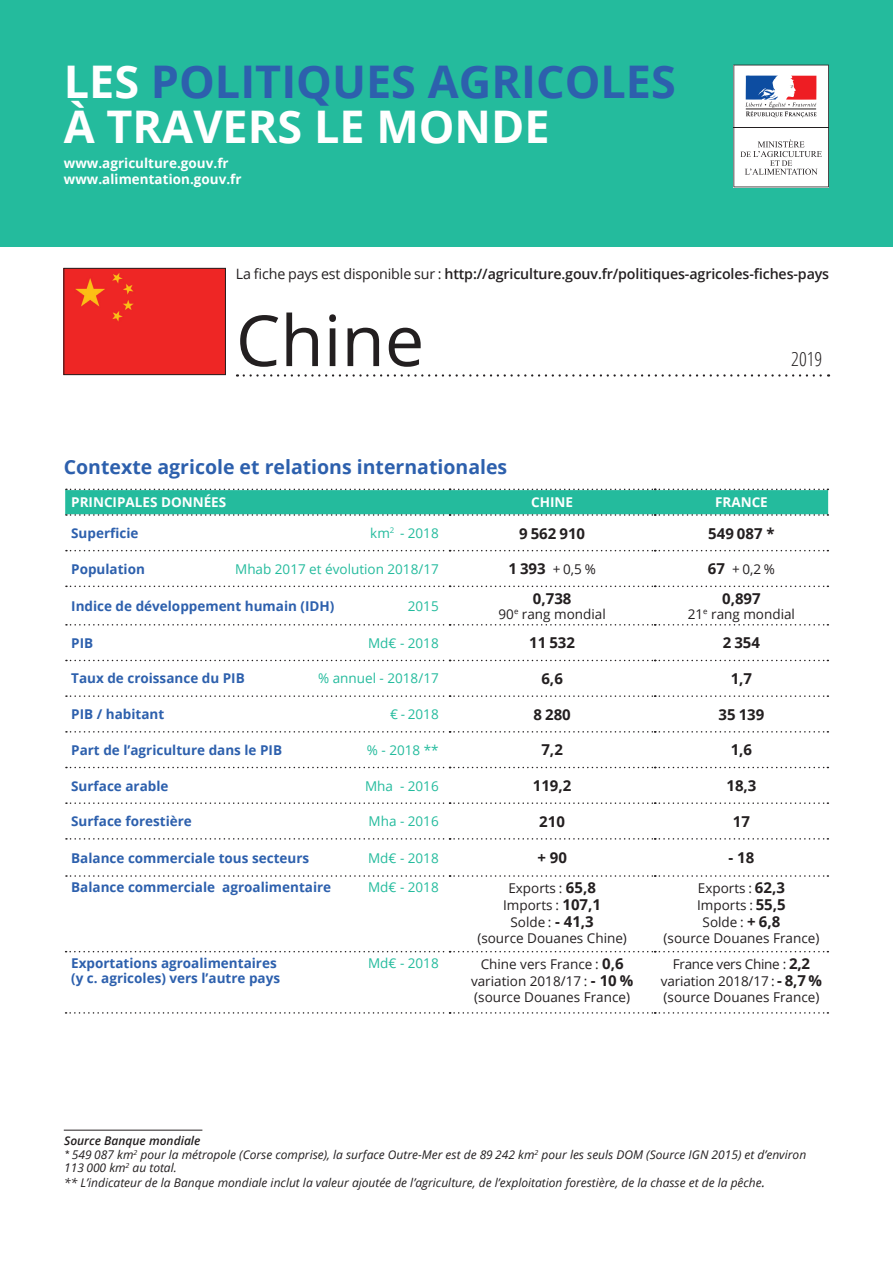
<style>
.page{position:relative;width:893px;height:1263px;background:#fff}
.page>*{position:absolute;margin:0;border:0;box-sizing:border-box;transform-origin:0 0}
._1-PAYS{font:70.5px "Open Sans";color:#231f20}
.t1{font:700 45px "Open Sans";color:#2d60ad}
.t2{font:700 45px "Open Sans";color:#fff}
.Titre_Contexte{font:700 19.5px "Open Sans";color:#2d60ad}
._1-PAYS-2{font:300 condensed 19.5px "Open Sans";color:#231f20}
.Texte_tableau{font:700 15px "Open Sans";color:#231f20}
.t3{font:600 14.25px "Open Sans";letter-spacing:-.01em;color:#231f20}
.Texte_tableau-2{font:700 13.5px "Open Sans";color:#2d60ad}
.Texte_tableau-3{font:13.5px "Open Sans";color:#231f20}
.Texte_tableau-4{font:13.5px "Open Sans";color:#24bb9d}
.Texte_tableau-5{font:700 13.5px "Open Sans";color:#fff}
.Texte_tableau-6{font:13.5px "Open Sans";letter-spacing:-.02em;color:#231f20}
.t4{font:italic 12px/13.5px "Open Sans";color:#231f20}
.s1{color:#fff}
.s2{font-weight:400}
.s3{font-weight:700;font-size:15px}
.s4{font-weight:600}
.s5{font-family:"Arial"}
.s6{font-size:13.5px}
</style>
<div class="page">
<hr style="left:64px;top:1130px;width:138px;height:1px;background:#231f20">
<div style="left:0;top:0;width:893px;height:247px;background:#24bb9d"></div>
<svg style="left:733px;top:65px;width:96px;height:122px;background:#dfd8dd"></svg>
<div style="left:66px;top:270px;width:158px;height:103px;background:#ee2625"></div>
<div style="left:64px;top:268px;width:162px;height:107px;border:1px solid #231f20"></div>
<svg style="left:244px;top:374px;width:585px;height:3px"></svg>
<svg style="left:65px;top:489px;width:763px;height:27px;background:#36bca2"></svg>
<svg style="left:66px;top:550px;width:762px;height:1px"></svg>
<svg style="left:66px;top:586px;width:762px;height:1px"></svg>
<svg style="left:66px;top:731px;width:762px;height:1px"></svg>
<svg style="left:66px;top:767px;width:762px;height:1px"></svg>
<svg style="left:66px;top:875px;width:762px;height:2px"></svg>
<svg style="left:66px;top:802px;width:762px;height:2px"></svg>
<svg style="left:66px;top:838px;width:762px;height:2px"></svg>
<svg style="left:66px;top:624px;width:762px;height:1px"></svg>
<svg style="left:66px;top:660px;width:762px;height:1px"></svg>
<svg style="left:66px;top:695px;width:762px;height:2px"></svg>
<svg style="left:65px;top:951px;width:763px;height:63px"></svg>
<p class="t1" style="left:64px;top:50px;width:614px"><span class="s1">LES</span> POLITIQUES AGRICOLES</p>
<p class="t2" style="left:64px;top:95px;width:487px">À TRAVERS LE MONDE</p>
<p class="Texte_tableau-5" style="left:64px;top:153px;width:166px">www.agriculture.gouv.fr</p>
<p class="Texte_tableau-5" style="left:64px;top:170px;width:179px">www.alimentation.gouv.fr</p>
<p class="t3" style="left:236px;top:264px;width:595px"><span class="s2">La fiche pays est disponible sur :</span> http://agriculture.gouv.fr/politiques-agricoles-fiches-pays</p>
<p class="_1-PAYS" style="left:236px;top:292px;width:190px">Chine</p>
<p class="_1-PAYS-2" style="left:791px;top:346px;width:33px">2019</p>
<p class="Titre_Contexte" style="left:64px;top:453px;width:445px">Contexte agricole et relations internationales</p>
<p class="Texte_tableau-5" style="left:71px;top:493px;width:157px">PRINCIPALES DONNÉES</p>
<p class="Texte_tableau-5" style="left:531px;top:493px;width:43px">CHINE</p>
<p class="Texte_tableau-5" style="left:715px;top:493px;width:54px">FRANCE</p>
<p class="Texte_tableau-2" style="left:71px;top:523px;width:69px">Superficie</p>
<p class="Texte_tableau-4" style="left:370px;top:524px;width:70px">km<sup>2</sup> - 2018</p>
<p class="Texte_tableau" style="left:519px;top:522px;width:67px">9 562 910</p>
<p class="Texte_tableau" style="left:708px;top:522px;width:68px">549 087 *</p>
<p class="Texte_tableau-2" style="left:71px;top:559px;width:75px">Population</p>
<p class="Texte_tableau-4" style="left:235px;top:559px;width:205px">Mhab 2017 et évolution 2018/17</p>
<p class="Texte_tableau-3" style="left:508px;top:560px;width:89px"><span class="s3">1 393</span> + 0,5 %</p>
<p class="Texte_tableau-3" style="left:708px;top:560px;width:69px"><span class="s3">67</span> + 0,2 %</p>
<p class="Texte_tableau-2" style="left:71px;top:596px;width:265px">Indice de développement humain (IDH)</p>
<p class="Texte_tableau-4" style="left:408px;top:597px;width:32px">2015</p>
<p class="Texte_tableau" style="left:533px;top:588px;width:40px">0,738</p>
<p class="Texte_tableau-3" style="left:499px;top:605px;width:109px">90<sup>e</sup> rang mondial</p>
<p class="Texte_tableau" style="left:722px;top:588px;width:40px">0,897</p>
<p class="Texte_tableau-3" style="left:688px;top:605px;width:109px">21<sup>e</sup> rang mondial</p>
<p class="Texte_tableau-2" style="left:71px;top:633px;width:24px">PIB</p>
<p class="Texte_tableau-4" style="left:368px;top:634px;width:72px">Md€ - 2018</p>
<p class="Texte_tableau" style="left:529px;top:632px;width:47px">11 532</p>
<p class="Texte_tableau" style="left:723px;top:632px;width:39px">2 354</p>
<p class="Texte_tableau-2" style="left:71px;top:669px;width:175px">Taux de croissance du PIB</p>
<p class="Texte_tableau-4" style="left:318px;top:669px;width:122px">% annuel - 2018/17</p>
<p class="Texte_tableau" style="left:541px;top:668px;width:23px">6,6</p>
<p class="Texte_tableau" style="left:731px;top:668px;width:23px">1,7</p>
<p class="Texte_tableau-2" style="left:71px;top:705px;width:95px">PIB / habitant</p>
<p class="Texte_tableau-4" style="left:390px;top:705px;width:50px">€ - 2018</p>
<p class="Texte_tableau" style="left:533px;top:704px;width:39px">8 280</p>
<p class="Texte_tableau" style="left:718px;top:704px;width:47px">35 139</p>
<p class="Texte_tableau-2" style="left:71px;top:740px;width:212px">Part de l’agriculture dans le PIB</p>
<p class="Texte_tableau-4" style="left:367px;top:741px;width:73px">% - 2018 **</p>
<p class="Texte_tableau" style="left:541px;top:739px;width:23px">7,2</p>
<p class="Texte_tableau" style="left:731px;top:739px;width:23px">1,6</p>
<p class="Texte_tableau-2" style="left:71px;top:776px;width:99px">Surface arable</p>
<p class="Texte_tableau-4" style="left:365px;top:776px;width:75px">Mha - 2016</p>
<p class="Texte_tableau" style="left:533px;top:775px;width:40px">119,2</p>
<p class="Texte_tableau" style="left:726px;top:775px;width:32px">18,3</p>
<p class="Texte_tableau-2" style="left:71px;top:812px;width:122px">Surface forestière</p>
<p class="Texte_tableau-4" style="left:368px;top:812px;width:72px">Mha - 2016</p>
<p class="Texte_tableau" style="left:539px;top:811px;width:27px">210</p>
<p class="Texte_tableau" style="left:733px;top:811px;width:19px">17</p>
<p class="Texte_tableau-2" style="left:71px;top:848px;width:240px">Balance commerciale tous secteurs</p>
<p class="Texte_tableau-4" style="left:368px;top:848px;width:72px">Md€ - 2018</p>
<p class="Texte_tableau" style="left:537px;top:847px;width:31px">+ 90</p>
<p class="Texte_tableau" style="left:728px;top:847px;width:27px">- 18</p>
<p class="Texte_tableau-2" style="left:71px;top:878px;width:262px">Balance commerciale agroalimentaire</p>
<p class="Texte_tableau-4" style="left:368px;top:878px;width:72px">Md€ - 2018</p>
<p class="Texte_tableau-3" style="left:508px;top:879px;width:89px">Exports : <span class="s3">65,8</span></p>
<p class="Texte_tableau-3" style="left:503px;top:896px;width:99px">Imports : <span class="s3">107,1</span></p>
<p class="Texte_tableau-3" style="left:510px;top:912px;width:85px">Solde : <span class="s3">- 41,3</span></p>
<p class="Texte_tableau-3" style="left:477px;top:929px;width:151px">(source Douanes Chine)</p>
<p class="Texte_tableau-3" style="left:698px;top:879px;width:89px">Exports : <span class="s3">62,3</span></p>
<p class="Texte_tableau-3" style="left:697px;top:896px;width:90px">Imports : <span class="s3">55,5</span></p>
<p class="Texte_tableau-3" style="left:703px;top:912px;width:79px">Solde : <span class="s3">+ 6,8</span></p>
<p class="Texte_tableau-3" style="left:664px;top:929px;width:157px">(source Douanes France)</p>
<p class="Texte_tableau-2" style="left:71px;top:953px;width:207px">Exportations agroalimentaires</p>
<p class="Texte_tableau-4" style="left:368px;top:954px;width:72px">Md€ - 2018</p>
<p class="Texte_tableau-2" style="left:71px;top:968px;width:210px">(y c. agricoles) vers l’autre pays</p>
<p class="Texte_tableau-3" style="left:481px;top:955px;width:144px">Chine vers France : <span class="s3">0,6</span></p>
<p class="Texte_tableau-3" style="left:471px;top:971px;width:164px">variation 2018/17 : <span class="s3">- 10 %</span></p>
<p class="Texte_tableau-3" style="left:474px;top:988px;width:157px">(source Douanes France)</p>
<p class="Texte_tableau-6" style="left:673px;top:955px;width:139px">France vers Chine : <span class="s3">2,2</span></p>
<p class="Texte_tableau-3" style="left:661px;top:971px;width:163px">variation 2018/17 : <span class="s3">- 8,7 %</span></p>
<p class="Texte_tableau-3" style="left:664px;top:988px;width:157px">(source Douanes France)</p>
<p class="t4" style="left:64px;top:1134px;width:744px"><span class="s4">Source Banque mondiale<br></span><span class="s5">*</span> 549 087 km<sup>2</sup> pour la métropole (Corse comprise), la surface Outre-Mer est de 89 242 km<sup>2</sup> pour les seuls DOM (Source IGN 2015) et d’environ<br>113 000 km<sup>2</sup> au total.</p>
<p class="t4" style="left:64px;top:1176px;width:702px">** L’indicateur de la Banque mondiale inclut la valeur ajoutée de l’agriculture, de l’exploitation forestière, de la chasse et de la pêche<span class="s6">.</span></p>
</div>
